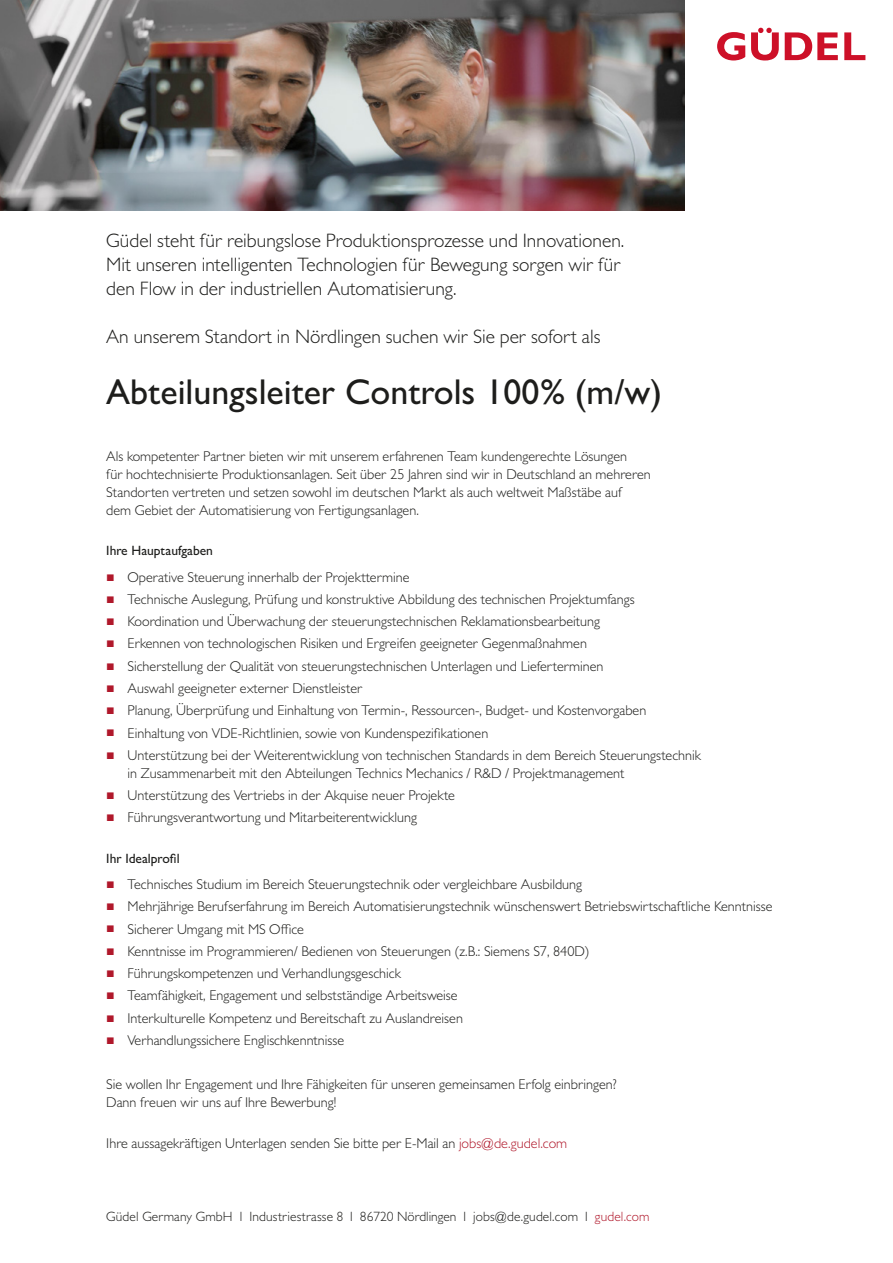
<style>
.page{position:relative;width:893px;height:1263px;background:#fff}
.page>*{position:absolute;margin:0;border:0;box-sizing:border-box;transform-origin:0 0}
.t1{font:500 36px "Gill Sans MT Pro";color:#1d1d1b}
.t2{font:300 19.5px/24px "Gill Sans MT Pro";color:#1d1d1b}
.t3{font:300 14.25px/18px "Gill Sans MT Pro";color:#1d1d1b}
.t4{font:300 13.5px "Gill Sans MT Pro";letter-spacing:.01em;color:#1d1d1b}
.t5{font:500 13.5px "Gill Sans MT Pro";color:#1d1d1b}
.s1{font-family:"Gill Sans"}
.s2{font-family:"Arial";font-weight:400;color:#b0182b}
.s3{color:#b0182b}
</style>
<div class="page">
<svg style="left:717px;top:32px;width:28px;height:29px"></svg>
<svg style="left:785px;top:32px;width:53px;height:28px"></svg>
<svg style="left:844px;top:32px;width:21px;height:28px"></svg>
<svg style="left:751px;top:28px;width:28px;height:33px"></svg>
<img style="left:0;top:0;width:685px;height:210px">
<h2 class="t2" style="left:106px;top:228px;width:520px">Güdel steht für reibungslose Produktionsprozesse und Innovationen.<br>Mit unseren intelligenten Technologien für Bewegung sorgen wir für den Flow in der industriellen Automatisierung.</h2>
<h2 class="t2" style="left:106px;top:324px;width:496px">An unserem Standort in Nördlingen suchen wir Sie per sofort als</h2>
<h1 class="t1" style="left:106px;top:371px;width:557px">Abteilungsleiter Controls 100% (m/w)</h1>
<p class="t3" style="left:106px;top:447px;width:546px">Als kompetenter Partner bieten wir mit unserem erfahrenen Team kundengerechte Lösungen<br>für hochtechnisierte Produktionsanlagen. Seit über <span class="s1">25</span> Jahren sind wir in Deutschland an mehreren Standorten vertreten und setzen sowohl im deutschen Markt als auch weltweit Maßstäbe auf<br>dem Gebiet der Automatisierung von Fertigungsanlagen.</p>
<p class="t5" style="left:106px;top:543px;width:108px">Ihre Hauptaufgaben</p>
<p class="t3" style="left:106px;top:568px;width:305px"><span class="s2">■</span> Operative Steuerung innerhalb der Projekttermine</p>
<p class="t3" style="left:106px;top:590px;width:530px"><span class="s2">■</span> Technische Auslegung, Prüfung und konstruktive Abbildung des technischen Projektumfangs</p>
<p class="t3" style="left:106px;top:612px;width:495px"><span class="s2">■</span> Koordination und Überwachung der steuerungstechnischen Reklamationsbearbeitung</p>
<p class="t3" style="left:106px;top:634px;width:482px"><span class="s2">■</span> Erkennen von technologischen Risiken und Ergreifen geeigneter Gegenmaßnahmen</p>
<p class="t3" style="left:106px;top:657px;width:499px"><span class="s2">■</span> Sicherstellung der Qualität von steuerungstechnischen Unterlagen und Lieferterminen</p>
<p class="t3" style="left:106px;top:679px;width:258px"><span class="s2">■</span> Auswahl geeigneter externer Dienstleister</p>
<p class="t3" style="left:106px;top:701px;width:542px"><span class="s2">■</span> Planung, Überprüfung und Einhaltung von Termin-, Ressourcen-, Budget- und Kostenvorgaben</p>
<p class="t3" style="left:106px;top:723px;width:384px"><span class="s2">■</span> Einhaltung von VDE-Richtlinien, sowie von Kundenspezifikationen</p>
<p class="t3" style="left:128px;top:746px;width:575px;text-indent:-21px"><span class="s2">■</span> Unterstützung bei der Weiterentwicklung von technischen Standards in dem Bereich Steuerungstechnik in Zusammenarbeit mit den Abteilungen Technics Mechanics / R&amp;D / Projektmanagement</p>
<p class="t3" style="left:106px;top:786px;width:350px"><span class="s2">■</span> Unterstützung des Vertriebs in der Akquise neuer Projekte</p>
<p class="t3" style="left:106px;top:808px;width:312px"><span class="s2">■</span> Führungsverantwortung und Mitarbeiterentwicklung</p>
<p class="t5" style="left:106px;top:850px;width:75px">Ihr Idealprofil</p>
<p class="t3" style="left:106px;top:875px;width:477px"><span class="s2">■</span> Technisches Studium im Bereich Steuerungstechnik oder vergleichbare Ausbildung</p>
<p class="t3" style="left:106px;top:897px;width:668px"><span class="s2">■</span> Mehrjährige Berufserfahrung im Bereich Automatisierungstechnik wünschenswert Betriebswirtschaftliche Kenntnisse</p>
<p class="t3" style="left:106px;top:919px;width:199px"><span class="s2">■</span> Sicherer Umgang mit MS Office</p>
<p class="t3" style="left:106px;top:942px;width:485px"><span class="s2">■</span> Kenntnisse im Programmieren/ Bedienen von Steuerungen (z.B.: Siemens S7, 840D)</p>
<p class="t3" style="left:106px;top:964px;width:296px"><span class="s2">■</span> Führungskompetenzen und Verhandlungsgeschick</p>
<p class="t3" style="left:106px;top:986px;width:353px"><span class="s2">■</span> Teamfähigkeit, Engagement und selbstständige Arbeitsweise</p>
<p class="t3" style="left:106px;top:1008px;width:358px"><span class="s2">■</span> Interkulturelle Kompetenz und Bereitschaft zu Auslandreisen</p>
<p class="t3" style="left:106px;top:1031px;width:240px"><span class="s2">■</span> Verhandlungssichere Englischkenntnisse</p>
<p class="t3" style="left:106px;top:1075px;width:512px">Sie wollen Ihr Engagement und Ihre Fähigkeiten für unseren gemeinsamen Erfolg einbringen?<br>Dann freuen wir uns auf Ihre Bewerbung!</p>
<p class="t3" style="left:106px;top:1133px;width:462px">Ihre aussagekräftigen Unterlagen senden Sie bitte per E-Mail an <span class="s3">jobs@de.gudel.com</span></p>
<p class="t4" style="left:106px;top:1208px;width:545px">Güdel Germany GmbH 1 Industriestrasse 8 1 86720 Nördlingen 1 jobs@de.gudel.com 1 <span class="s3">gudel.com</span></p>
</div>
